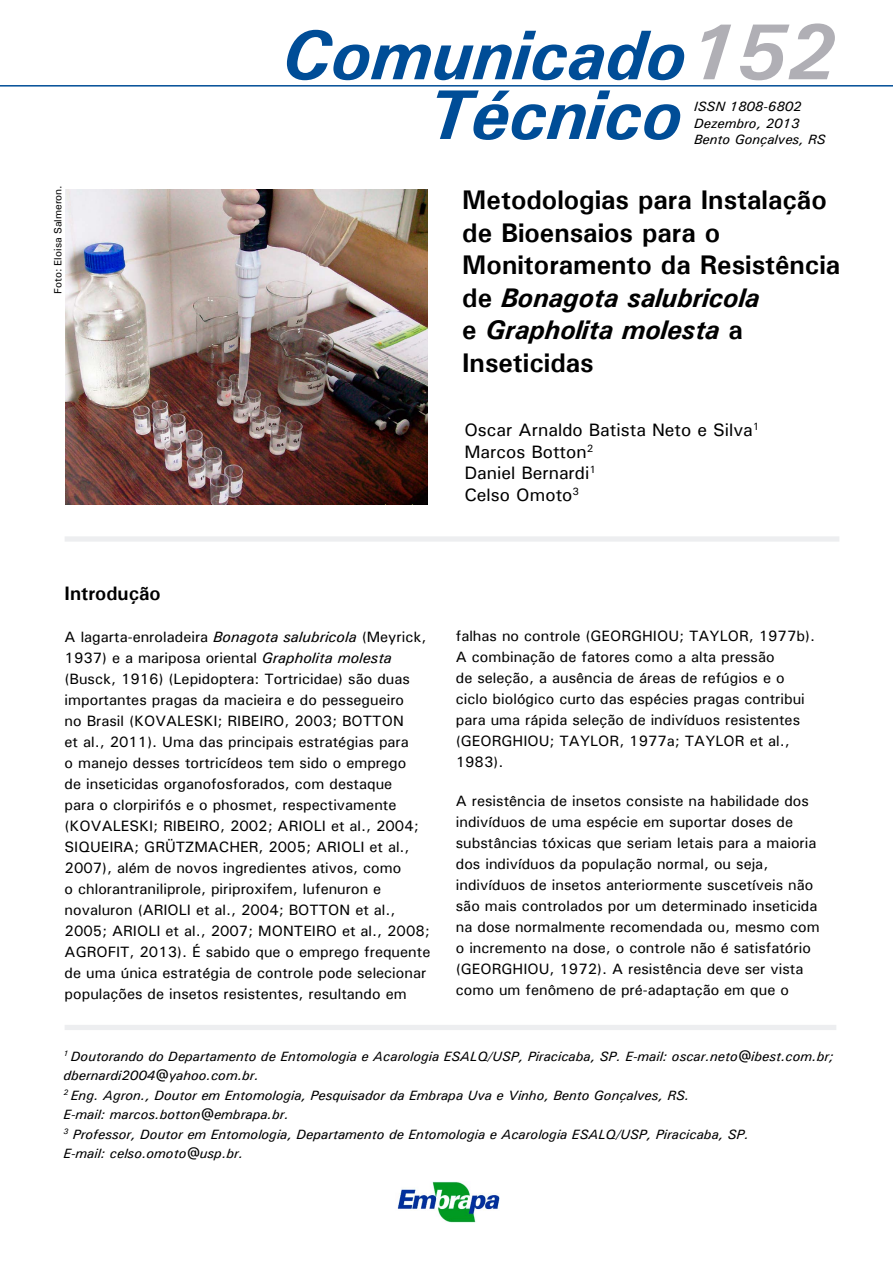
<style>
.page{position:relative;width:893px;height:1263px;background:#fff}
.page>*{position:absolute;margin:0;border:0;box-sizing:border-box;transform-origin:0 0}
.t1{font:italic 700 70.5px/59.7px "Univers";color:#004d97;text-align:center}
.t2{font:700 27px/32.4px "Univers";color:#000}
.t3{font:700 19.5px "Univers";color:#000}
.t4{font:500 18px/21.6px "Univers";color:#000}
.t5{font:500 15px/21px "Univers";color:#000}
.t6{font:italic 500 13.5px/19.5px "Univers";color:#000}
.t7{font:500 10.5px "Univers";color:#000}
.s1{font-size:79.5px;color:#b0afb5}
.s2{font-style:italic}
</style>
<div class="page">
<hr style="left:0;top:85px;width:893px;height:2px;background:#004d97">
<div style="left:65px;top:536px;width:774px;height:6px;background:#edeef0"></div>
<div style="left:65px;top:1025px;width:771px;height:5px;background:#edeef0"></div>
<img style="left:397px;top:1182px;width:103px;height:40px">
<img style="left:66px;top:189px;width:361px;height:316px">
<p class="t7" style="left:51px;top:294px;width:110px;rotate:-90deg">Foto: Eloisa Salmeron.</p>
<h1 class="t1" style="left:282px;top:24px;width:555px">Comunicado<span class="s1">152<br></span>Técnico</h1>
<p class="t6" style="left:694px;top:98px;width:133px;line-height:16.2px">ISSN 1808-6802<br>Dezembro, 2013<br>Bento Gonçalves, RS</p>
<h2 class="t2" style="left:462px;top:183px;width:380px">Metodologias para Instalação de Bioensaios para o<br>Monitoramento da Resistência de <span class="s2">Bonagota salubricola<br></span>e <span class="s2">Grapholita molesta</span> a<br>Inseticidas</h2>
<p class="t4" style="left:464px;top:418px;width:297px">Oscar Arnaldo Batista Neto e Silva<sup>1<br></sup>Marcos Botton<sup>2<br></sup>Daniel Bernardi<sup>1<br></sup>Celso Omoto<sup>3</sup></p>
<h3 class="t3" style="left:65px;top:581px;width:98px">Introdução</h3>
<p class="t5" style="left:65px;top:626px;width:367px">A lagarta-enroladeira <span class="s2">Bonagota salubricola</span> (Meyrick, 1937) e a mariposa oriental <span class="s2">Grapholita molesta </span>(Busck, 1916) (Lepidoptera: Tortricidae) são duas importantes pragas da macieira e do pessegueiro<br>no Brasil (KOVALESKI; RIBEIRO, 2003; BOTTON<br>et al., 2011). Uma das principais estratégias para<br>o manejo desses tortricídeos tem sido o emprego<br>de inseticidas organofosforados, com destaque<br>para o clorpirifós e o phosmet, respectivamente (KOVALESKI; RIBEIRO, 2002; ARIOLI et al., 2004; SIQUEIRA; GRÜTZMACHER, 2005; ARIOLI et al., 2007), além de novos ingredientes ativos, como<br>o chlorantraniliprole, piriproxifem, lufenuron e novaluron (ARIOLI et al., 2004; BOTTON et al., 2005; ARIOLI et al., 2007; MONTEIRO et al., 2008; AGROFIT, 2013). É sabido que o emprego frequente de uma única estratégia de controle pode selecionar populações de insetos resistentes, resultando em</p>
<p class="t5" style="left:456px;top:625px;width:361px">falhas no controle (GEORGHIOU; TAYLOR, 1977b).<br>A combinação de fatores como a alta pressão<br>de seleção, a ausência de áreas de refúgios e o ciclo biológico curto das espécies pragas contribui para uma rápida seleção de indivíduos resistentes (GEORGHIOU; TAYLOR, 1977a; TAYLOR et al., 1983).</p>
<p class="t5" style="left:456px;top:790px;width:365px">A resistência de insetos consiste na habilidade dos indivíduos de uma espécie em suportar doses de substâncias tóxicas que seriam letais para a maioria dos indivíduos da população normal, ou seja, indivíduos de insetos anteriormente suscetíveis não são mais controlados por um determinado inseticida na dose normalmente recomendada ou, mesmo com o incremento na dose, o controle não é satisfatório (GEORGHIOU, 1972). A resistência deve ser vista como um fenômeno de pré-adaptação em que o</p>
<p class="t6" style="left:63px;top:1046px;width:772px"><sup>1</sup> Doutorando do Departamento de Entomologia e Acarologia ESALQ/USP, Piracicaba, SP. E-mail: oscar.neto@ibest.com.br; dbernardi2004@yahoo.com.br.<br><sup>2</sup> Eng. Agron., Doutor em Entomologia, Pesquisador da Embrapa Uva e Vinho, Bento Gonçalves, RS.<br>E-mail: marcos.botton@embrapa.br.<br><sup>3</sup> Professor, Doutor em Entomologia, Departamento de Entomologia e Acarologia ESALQ/USP, Piracicaba, SP.<br>E-mail: celso.omoto@usp.br.</p>
</div>
